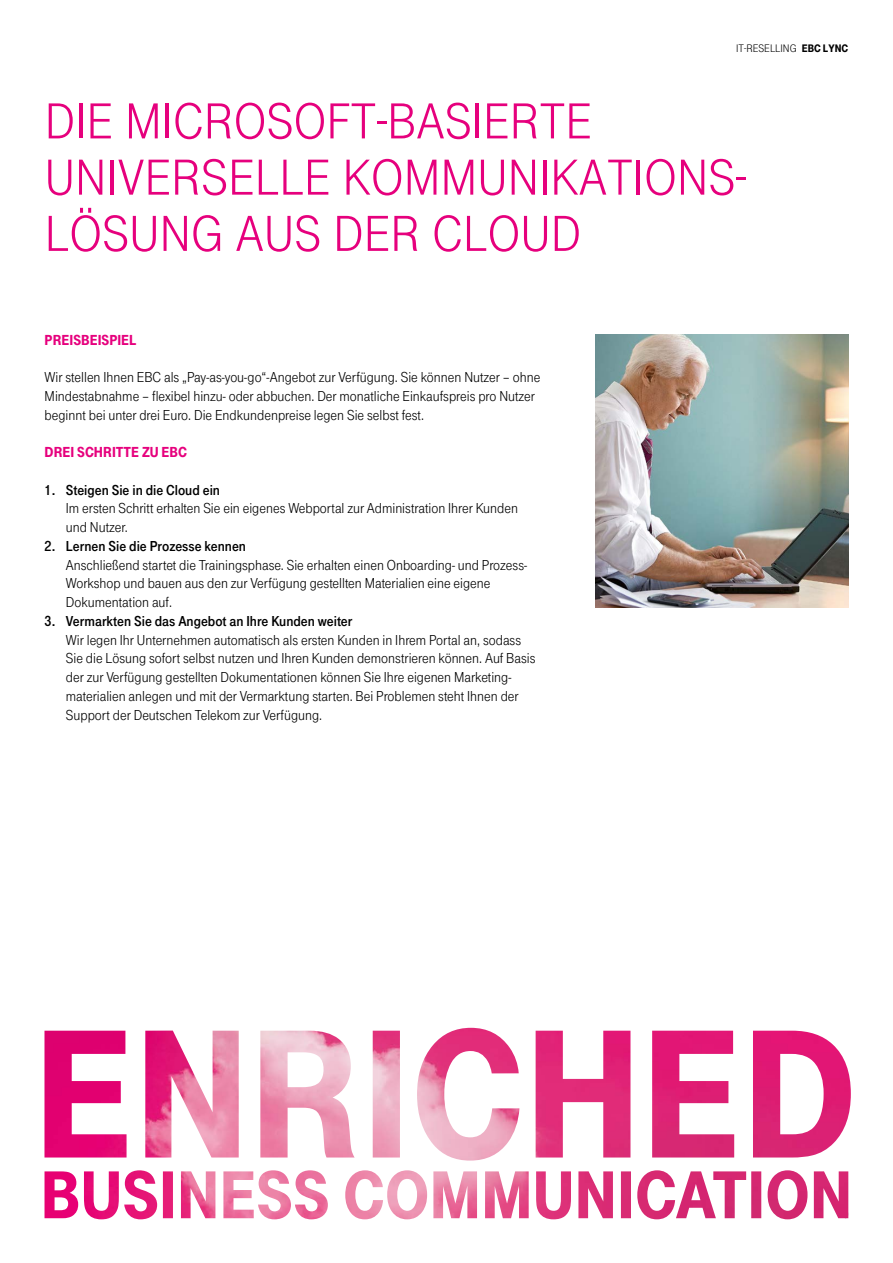
<style>
.page{position:relative;width:893px;height:1263px;background:#fff}
.page>*{position:absolute;margin:0;border:0;box-sizing:border-box;transform-origin:0 0}
.t1{font:52.5px/56.2px "Tele Grotesk Headline";color:#e6007d}
.t2{font:15px/18.8px "Tele Grotesk Norm";color:#000}
.t3{font:15px "Tele Grotesk Fett";color:#000}
.t4{font:900 15px "Tele Grotesk Headline";color:#e6007d}
.t5{font:11.25px "Tele Grotesk Headline";color:#000}
.s1{font-weight:900}
</style>
<div class="page">
<img style="left:595px;top:335px;width:253px;height:272px">
<img style="left:44px;top:1028px;width:807px;height:191px">
<p class="t5" style="left:736px;top:42px;width:113px">IT-RESELLING <span class="s1">EBC LYNC</span></p>
<h1 class="t1" style="left:45px;top:94px;width:703px">DI E MICROSOFT-BASIERTE<br>UNIVERSELLE KOMMUNIKATIONS-<br>LÖSUNG AUS DER CLOUD</h1>
<p class="t4" style="left:45px;top:331px;width:16px">PREIS</p>
<p class="t4" style="left:81px;top:331px;width:16px">BEISPIE</p>
<p class="t4" style="left:129px;top:331px;width:9px">L</p>
<p class="t2" style="left:45px;top:368px;width:497px">Wir stellen Ihnen EBC als „Pay-as-you-go“-Angebot zur Verfügung. Sie können Nutzer – ohne<br>Mindestabnahme – flexibel hinzu- oder abbuchen. Der monatliche Einkaufspreis pro Nutzer beginnt bei unter drei Euro. Die Endkundenpreise legen Sie selbst fest.</p>
<p class="t4" style="left:45px;top:444px;width:49px">DREI SCHRITTE</p>
<p class="t4" style="left:142px;top:444px;width:47px">ZU EBC</p>
<p class="t3" style="left:45px;top:481px;width:177px">1. Steigen Sie in die Cloud ein</p>
<p class="t2" style="left:66px;top:499px;width:454px">Im ersten Schritt erhalten Sie ein eigenes Webportal zur Administration Ihrer Kunden und Nutzer.</p>
<p class="t3" style="left:45px;top:538px;width:203px">2. Lernen Sie die Prozesse kennen</p>
<p class="t2" style="left:66px;top:556px;width:463px">Anschließend startet die Trainingsphase. Sie erhalten einen Onboarding- und Prozess-<br>Workshop und bauen aus den zur Verfügung gestellten Materialien eine eigene<br>Dokumentation auf.</p>
<p class="t3" style="left:45px;top:613px;width:309px">3. Vermarkten Sie das Angebot an Ihre Kunden weiter</p>
<p class="t2" style="left:66px;top:631px;width:471px">Wir legen Ihr Unternehmen automatisch als ersten Kunden in Ihrem Portal an, sodass Sie die Lösung sofort selbst nutzen und Ihren Kunden demonstrieren können. Auf Basis der zur Verfügung gestellten Dokumentationen können Sie Ihre eigenen Marketing&shy;materialien anlegen und mit der Vermarktung starten. Bei Problemen steht Ihnen der Support der Deutschen Telekom zur Verfügung.</p>
</div>
